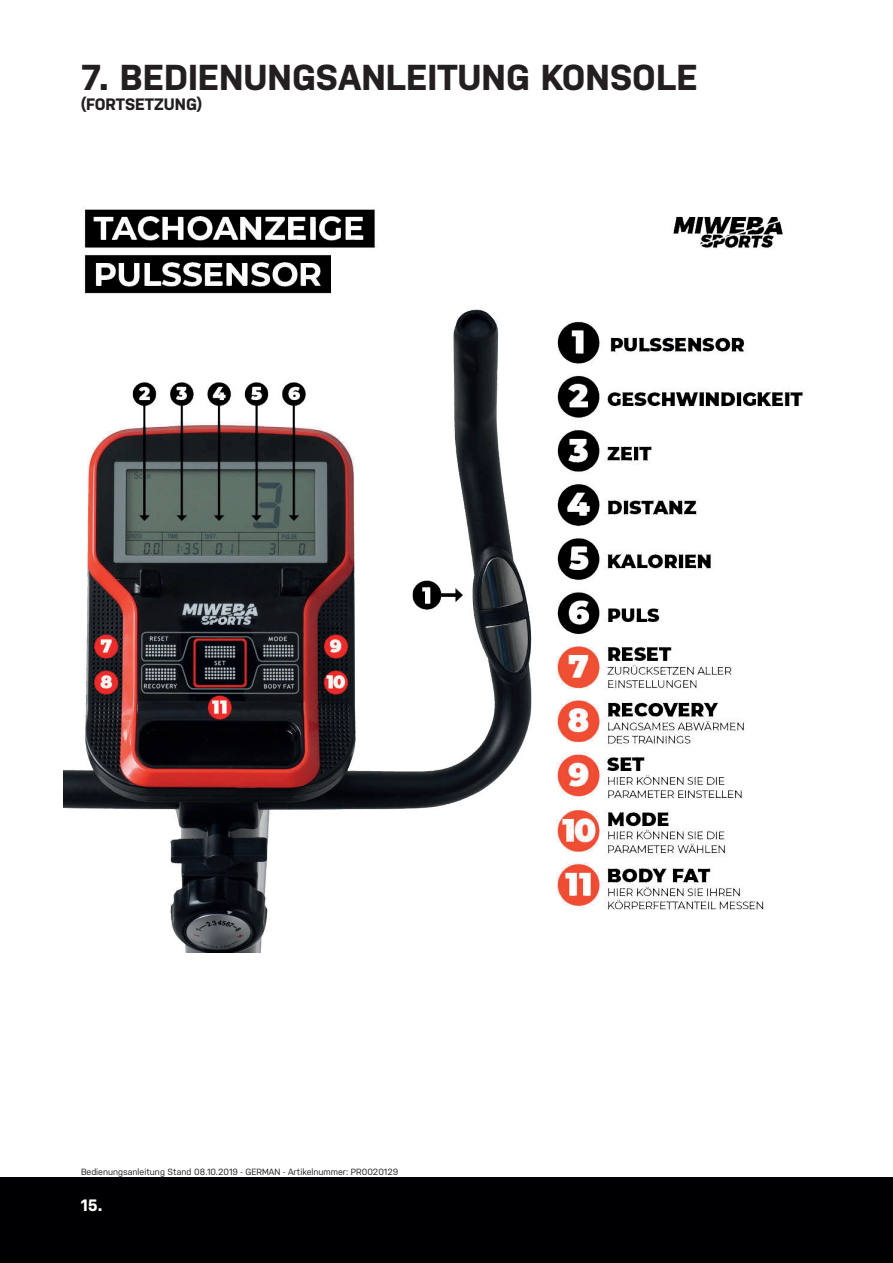
<style>
.page{position:relative;width:893px;height:1263px;background:#fff}
.page>*{position:absolute;margin:0;border:0;box-sizing:border-box;transform-origin:0 0}
.t1{font:700 36px "Nudista";color:#231f20}
.t2{font:700 16.5px "Nudista";color:#231f20}
.t3{font:700 16.5px "Nudista";color:#fff}
.t4{font:9px "Nudista";color:#231f20}
</style>
<div class="page">
<div style="left:0;top:1178px;width:893px;height:85px;background:#000002"></div>
<img style="left:63px;top:207px;width:741px;height:745px">
<h1 class="t1" style="left:81px;top:57px;width:618px">7. BEDIENUNGSANLEITUNG KONSOLE</h1>
<h2 class="t2" style="left:81px;top:95px;width:123px">(FORTSETZUNG)</h2>
<p class="t4" style="left:81px;top:1166px;width:319px">Bedienungsanleitung Stand 08.10.2019 - GERMAN - Artikelnummer: PR0020129</p>
<h2 class="t3" style="left:81px;top:1196px;width:23px">15.</h2>
</div>
